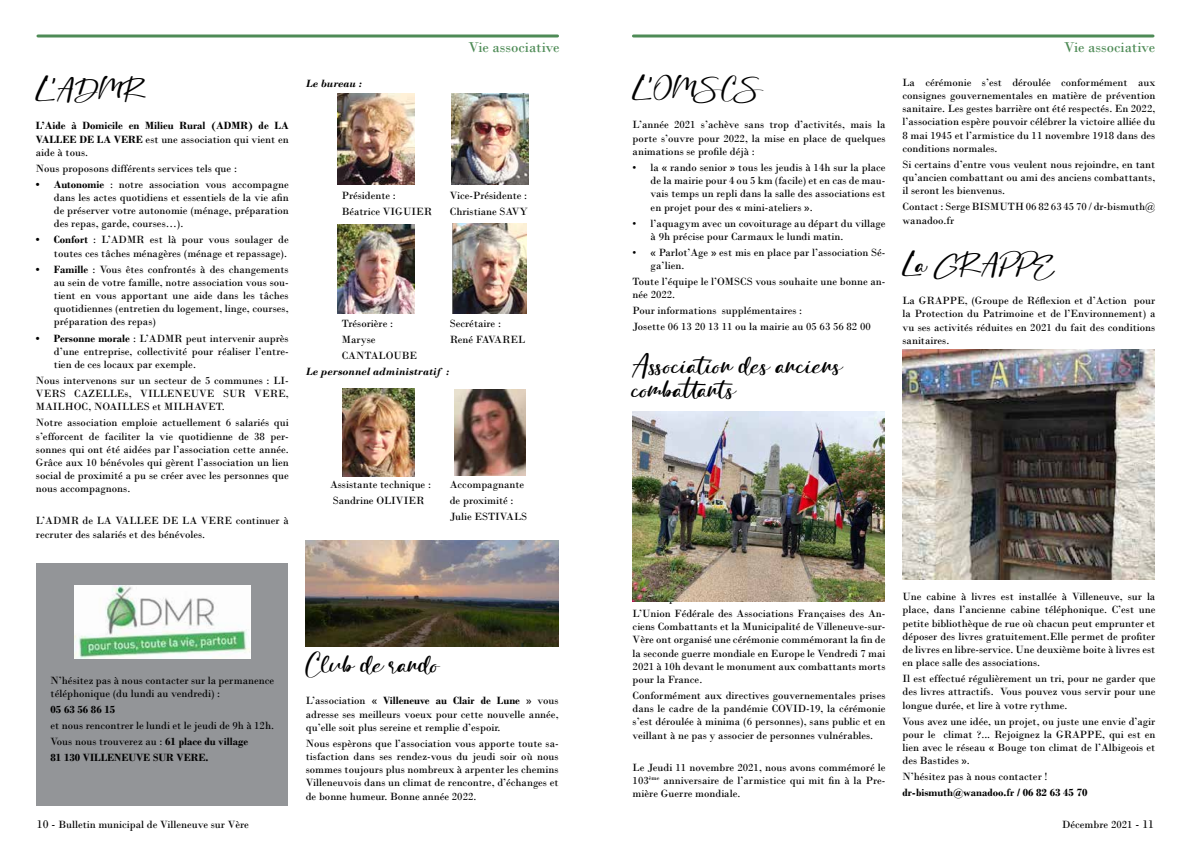
<style>
.page{position:relative;width:1191px;height:842px;background:#fff}
.page>*{position:absolute;margin:0;border:0;box-sizing:border-box;transform-origin:0 0}
.t1{font:20px/24px "Lovin Summer";color:#000}
.t2{font:15px "Bodoni";color:#4e8b56}
.t3{font:11px/13.2px "Bodoni";color:#000;text-align:justify}
.t4{font:700 11px/13.2px "Bodoni";color:#000}
.t5{font:italic 700 11px "Bodoni";color:#000}
.s1{font-weight:700}
.s2{font-size:12px}
</style>
<div class="page">
<hr style="left:38px;top:35px;width:519px;height:3px;background:#4e8b56">
<hr style="left:633px;top:35px;width:520px;height:3px;background:#4e8b56">
<div style="left:36px;top:563px;width:252px;height:243px;background:#939598"></div>
<img style="left:305px;top:540px;width:253px;height:106px">
<img style="left:337px;top:94px;width:77px;height:91px">
<img style="left:451px;top:94px;width:77px;height:91px">
<img style="left:337px;top:224px;width:77px;height:89px">
<img style="left:452px;top:224px;width:75px;height:89px">
<img style="left:343px;top:388px;width:71px;height:89px">
<img style="left:454px;top:390px;width:71px;height:85px">
<img style="left:74px;top:585px;width:177px;height:74px">
<img style="left:632px;top:412px;width:252px;height:189px">
<img style="left:902px;top:350px;width:252px;height:230px">
<h1 class="t1" style="left:36px;top:78px;width:112px">L’ADMR</h1>
<p class="t4" style="left:36px;top:119px;width:254px">L’Aide à Domicile en Milieu Rural (ADMR) de LA<br>VALLEE DE LA VERE</p>
<p class="t3" style="left:146px;top:132px;width:145px">est une association qui vient en</p>
<p class="t3" style="left:36px;top:144px;width:203px;line-height:16px">aide à tous.<br>Nous proposons différents services tels que :</p>
<p class="t3" style="left:54px;top:178px;width:236px;text-indent:-18px"><span class="s1">• Autonomie</span> : notre association vous accompagne dans les actes quotidiens et essentiels de la vie afin de préserver votre autonomie (ménage, préparation des repas, garde, courses…).</p>
<p class="t3" style="left:36px;top:233px;width:254px;text-align:right"><span class="s1">• Confort</span> : L’ADMR est là pour vous soulager de toutes ces tâches ménagères (ménage et repassage).</p>
<p class="t3" style="left:54px;top:263px;width:236px;text-indent:-18px"><span class="s1">• Famille</span> : Vous êtes confrontés à des changements au sein de votre famille, notre association vous sou&shy;tient en vous apportant une aide dans les tâches quotidiennes (entretien du logement, linge, courses, préparation des repas)</p>
<p class="t3" style="left:54px;top:331px;width:236px;text-indent:-18px"><span class="s1">• Personne morale</span> : L’ADMR peut intervenir auprès d’une entreprise, collectivité pour réaliser l’entre&shy;tien de ces locaux par exemple.</p>
<p class="t3" style="left:36px;top:374px;width:254px">Nous intervenons sur un secteur de 5 communes : LI-VERS CAZELLEs, VILLENEUVE SUR VERE, MAILHOC, NOAILLES et MILHAVET.</p>
<p class="t3" style="left:36px;top:416px;width:254px">Notre association emploie actuellement 6 salariés qui s’efforcent de faciliter la vie quotidienne de 38 per&shy;sonnes qui ont été aidées par l’association cette année.<br>Grâce aux 10 bénévoles qui gèrent l’association un lien social de proximité a pu se créer avec les personnes que nous accompagnons.</p>
<p class="t3" style="left:36px;top:514px;width:254px">L’ADMR de LA VALLEE DE LA VERE continuer à recruter des salariés et des bénévoles.</p>
<h2 class="t2" style="left:468px;top:39px;width:93px">Vie associative</h2>
<h2 class="t2" style="left:1064px;top:39px;width:93px">Vie associative</h2>
<p class="t5" style="left:306px;top:77px;width:58px">Le bureau :</p>
<p class="t3" style="left:342px;top:189px;width:56px">Présidente :</p>
<p class="t3" style="left:450px;top:189px;width:79px">Vice-Présidente :</p>
<p class="t3" style="left:342px;top:205px;width:92px">Béatrice VIGUIER</p>
<p class="t3" style="left:450px;top:205px;width:80px">Christiane SAVY</p>
<p class="t3" style="left:342px;top:317px;width:53px">Trésorière :</p>
<p class="t3" style="left:450px;top:317px;width:53px">Secrétaire :</p>
<p class="t3" style="left:342px;top:333px;width:35px">Maryse</p>
<p class="t3" style="left:450px;top:333px;width:77px">René FAVAREL</p>
<p class="t3" style="left:342px;top:349px;width:77px">CANTALOUBE</p>
<p class="t5" style="left:306px;top:365px;width:145px">Le personnel administratif :</p>
<p class="t3" style="left:330px;top:477px;width:102px">Assistante technique :</p>
<p class="t3" style="left:450px;top:477px;width:76px">Accompagnante</p>
<p class="t3" style="left:333px;top:494px;width:93px">Sandrine OLIVIER</p>
<p class="t3" style="left:450px;top:492px;width:79px;line-height:16px">de proximité :<br>Julie ESTIVALS</p>
<h1 class="t1" style="left:632px;top:77px;width:131px">L’OMSCS</h1>
<p class="t3" style="left:632px;top:118px;width:254px">L’année 2021 s’achève sans trop d’activités, mais la porte s’ouvre pour 2022, la mise en place de quelques animations se profile déjà :</p>
<p class="t3" style="left:650px;top:161px;width:236px;text-indent:-18px">• la « rando senior » tous les jeudis à 14h sur la place de la mairie pour 4 ou 5 km (facile) et en cas de mau&shy;vais temps un repli dans la salle des associations est en projet pour des « mini-ateliers ».</p>
<p class="t3" style="left:650px;top:216px;width:236px;text-indent:-18px">• l’aquagym avec un covoiturage au départ du village à 9h précise pour Carmaux le lundi matin.</p>
<p class="t3" style="left:650px;top:246px;width:236px;text-indent:-18px">• « Parlot’Age » est mis en place par l’association Sé&shy;ga’lien.</p>
<p class="t3" style="left:632px;top:275px;width:254px">Toute l’équipe le l’OMSCS vous souhaite une bonne an&shy;née 2022.</p>
<p class="t3" style="left:632px;top:303px;width:240px;line-height:16px">Pour informations supplémentaires :<br>Josette 06 13 20 13 11 ou la mairie au 05 63 56 82 00</p>
<h1 class="t1" style="left:632px;top:354px;width:211px">Association des anciens combattants</h1>
<p class="t3" style="left:902px;top:76px;width:254px">La cérémonie s’est déroulée conformément aux consignes gouvernementales en matière de prévention sanitaire. Les gestes barrière ont été respectés. En 2022, l’association espère pouvoir célébrer la victoire alliée du 8 mai 1945 et l’armistice du 11 novembre 1918 dans des conditions normales.</p>
<p class="t3" style="left:902px;top:158px;width:254px">Si certains d’entre vous veulent nous rejoindre, en tant qu’ancien combattant ou ami des anciens combattants, il seront les bienvenus.</p>
<p class="t3" style="left:902px;top:200px;width:254px">Contact : Serge BISMUTH 06 82 63 45 70 / dr-bismuth@ wanadoo.fr</p>
<h1 class="t1" style="left:902px;top:253px;width:155px">La GRAPPE</h1>
<p class="t3" style="left:902px;top:294px;width:254px">La GRAPPE, (Groupe de Réflexion et d’Action pour la Protection du Patrimoine et de l’Environnement) a vu ses activités réduites en 2021 du fait des conditions sanitaires.</p>
<p class="t3" style="left:51px;top:674px;width:225px">N’hésitez pas à nous contacter sur la permanence téléphonique (du lundi au vendredi) :</p>
<p class="t4" style="left:51px;top:703px;width:66px">05 63 56 86 15</p>
<p class="t3" style="left:51px;top:718px;width:225px;line-height:16px;text-align:left">et nous rencontrer le lundi et le jeudi de 9h à 12h.<br>Vous nous trouverez au : <span class="s1">61 place du village<br>81 130 VILLENEU</span></p>
<p class="t4" style="left:136px;top:751px;width:25px">VE SUR</p>
<p class="t4" style="left:177px;top:751px;width:16px">VERE</p>
<p class="t4" style="left:206px;top:751px;width:4px">.</p>
<h1 class="t1" style="left:306px;top:653px;width:135px">Club de rando</h1>
<p class="t3" style="left:306px;top:694px;width:254px">L’association « <span class="s1">Villeneuve au Clair de Lune</span> » vous adresse ses meilleurs voeux pour cette nouvelle année, qu’elle soit plus sereine et remplie d’espoir.</p>
<p class="t3" style="left:306px;top:737px;width:254px">Nous espèrons que l’association vous apporte toute sa&shy;tisfaction dans ses rendez-vous du jeudi soir où nous sommes toujours plus nombreux à arpenter les chemins Villeneuvois dans un climat de rencontre, d’échanges et de bonne humeur. Bonne année 2022.</p>
<p class="t3" style="left:632px;top:607px;width:254px">L’Union Fédérale des Associations Françaises des An&shy;ciens Combattants et la Municipalité de Villeneuve-sur-Vère ont organisé une cérémonie commémorant la fin de la seconde guerre mondiale en Europe le Vendredi 7 mai 2021 à 10h devant le monument aux combattants morts pour la France.</p>
<p class="t3" style="left:632px;top:689px;width:254px">Conformément aux directives gouvernementales prises dans le cadre de la pandémie COVID-19, la cérémonie s’est déroulée à minima (6 personnes), sans public et en veillant à ne pas y associer de personnes vulnérables.</p>
<p class="t3" style="left:632px;top:760px;width:254px">Le Jeudi 11 novembre 2021, nous avons commémoré le 103<sup>ème</sup> anniversaire de l’armistice qui mit fin à la Pre&shy;mière Guerre mondiale.</p>
<p class="t3" style="left:902px;top:590px;width:254px">Une cabine à livres est installée à Villeneuve, sur la place, dans l’ancienne cabine téléphonique. C’est une petite bibliothèque de rue où chacun peut emprunter et déposer des livres gratuitement.Elle permet de profiter de livres en libre-service. Une deuxième boite à livres est en place salle des associations.</p>
<p class="t3" style="left:902px;top:672px;width:254px">Il est effectué régulièrement un tri, pour ne garder que des livres attractifs. Vous pouvez vous servir pour une longue durée, et lire à votre rythme.</p>
<p class="t3" style="left:902px;top:715px;width:254px">Vous avez une idée, un projet, ou juste une envie d’agir pour le climat ?... Rejoignez la GRAPPE, qui est en lien avec le réseau « Bouge ton climat de l’Albigeois et des Bastides ».</p>
<p class="t3" style="left:902px;top:770px;width:146px">N’hésitez pas à nous contacter !</p>
<p class="t4" style="left:902px;top:786px;width:186px">dr-bismuth@wanadoo.fr / 06 82 63 45 70</p>
<p class="t3" style="left:37px;top:817px;width:214px"><span class="s2">10 -</span> Bulletin municipal de Villeneuve sur Vère</p>
<p class="t3" style="left:1062px;top:817px;width:93px">Décembre 2021 <span class="s2">- 11</span></p>
</div>
